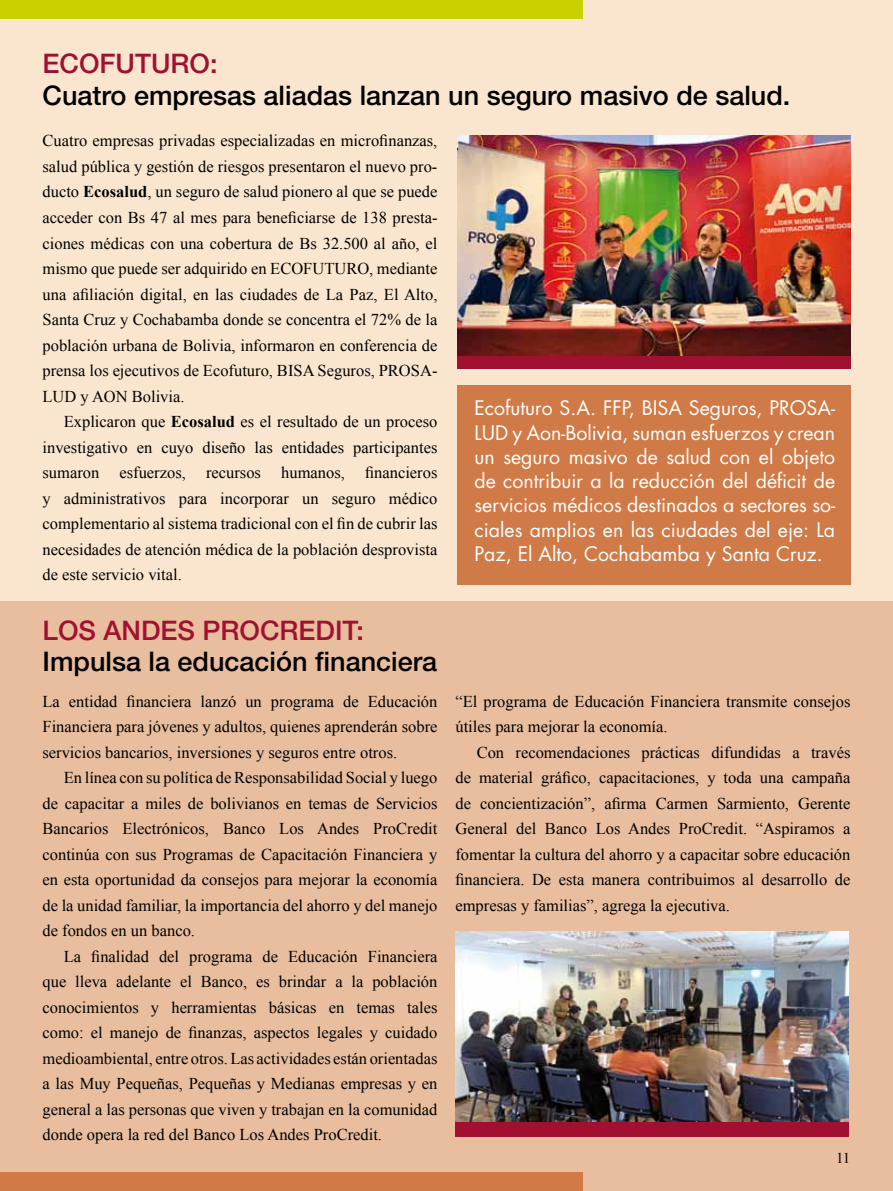
<style>
.page{position:relative;width:893px;height:1191px;background:#fae6ce}
.page>*{position:absolute;margin:0;border:0;box-sizing:border-box;transform-origin:0 0}
.t1{font:500 27px "Helvetica Neue LT Std";color:#000}
.t2{font:500 27px "Helvetica Neue LT Std";color:#a11030}
.t3{font:19.5px/24.2px "Futura Std";color:#fff;text-align:justify}
.t4{font:16.5px/25.5px "Times New Roman";color:#000;text-align:justify}
.t5{font:15px "Times New Roman";color:#000}
.s1{font-weight:700}
</style>
<div class="page">
<div style="left:0;top:601px;width:893px;height:590px;background:#e8be9f"></div>
<img style="left:457px;top:135px;width:393px;height:221px">
<div style="left:457px;top:356px;width:393px;height:13px;background:#a11030"></div>
<img style="left:455px;top:931px;width:394px;height:191px">
<div style="left:455px;top:1122px;width:394px;height:15px;background:#a11030"></div>
<div style="left:457px;top:386px;width:393px;height:199px;background:#d07b47"></div>
<div style="left:0;top:0;width:583px;height:19px;background:#c9d200"></div>
<div style="left:0;top:1171px;width:583px;height:20px;background:#d07b47"></div>
<h1 class="t2" style="left:43px;top:48px;width:177px">ECOFUTURO:</h1>
<h1 class="t1" style="left:43px;top:79px;width:749px">Cuatro empresas aliadas lanzan un seguro masivo de salud.</h1>
<p class="t4" style="left:43px;top:128px;width:396px">Cuatro empresas privadas especializadas en microfinanzas, salud pública y gestión de riesgos presentaron el nuevo pro&shy;ducto <span class="s1">Ecosalud</span>, un seguro de salud pionero al que se puede acceder con Bs 47 al mes para beneficiarse de 138 presta&shy;ciones médicas con una cobertura de Bs 32.500 al año, el mismo que puede ser adquirido en ECOFUTURO, mediante una afiliación digital, en las ciudades de La Paz, El Alto, Santa Cruz y Cochabamba donde se concentra el 72% de la población urbana de Bolivia, informaron en conferencia de prensa los ejecutivos de Ecofuturo, BISA Seguros, PROSA-LUD y AON Bolivia.</p>
<p class="t4" style="left:43px;top:408px;width:396px;text-indent:21px">Explicaron que <span class="s1">Ecosalud</span> es el resultado de un proceso investigativo en cuyo diseño las entidades participantes sumaron esfuerzos, recursos humanos, financieros y administrativos para incorporar un seguro médico complementario al sistema tradicional con el fin de cubrir las necesidades de atención médica de la población desprovista de este servicio vital.</p>
<h1 class="t2" style="left:43px;top:614px;width:323px">LOS ANDES PROCREDIT:</h1>
<h1 class="t1" style="left:43px;top:645px;width:396px">Impulsa la educación financiera</h1>
<p class="t4" style="left:43px;top:688px;width:396px">La entidad financiera lanzó un programa de Educación Financiera para jóvenes y adultos, quienes aprenderán sobre servicios bancarios, inversiones y seguros entre otros.</p>
<p class="t4" style="left:43px;top:765px;width:396px;text-indent:21px">En línea con su política de Responsabilidad Social y luego de capacitar a miles de bolivianos en temas de Servicios Bancarios Electrónicos, Banco Los Andes ProCredit continúa con sus Programas de Capacitación Financiera y en esta oportunidad da consejos para mejorar la economía de la unidad familiar, la importancia del ahorro y del manejo de fondos en un banco.</p>
<p class="t4" style="left:43px;top:943px;width:396px;text-indent:21px">La finalidad del programa de Educación Financiera que lleva adelante el Banco, es brindar a la población conocimientos y herramientas básicas en temas tales como: el manejo de finanzas, aspectos legales y cuidado medioambiental, entre otros. Las actividades están orientadas a las Muy Pequeñas, Pequeñas y Medianas empresas y en general a las personas que viven y trabajan en la comunidad donde opera la red del Banco Los Andes ProCredit.</p>
<p class="t3" style="left:474px;top:396px;width:362px">Ecofuturo S.A. FFP, BISA Seguros, PROSA-LUD y Aon-Bolivia, suman esfuerzos y crean un seguro masivo de salud con el objeto de contribuir a la reducción del déficit de servicios médicos destinados a sectores so&shy;ciales amplios en las ciudades del eje: La Paz, El Alto, Cochabamba y Santa Cruz.</p>
<p class="t4" style="left:455px;top:688px;width:396px">“El programa de Educación Financiera transmite consejos útiles para mejorar la economía.</p>
<p class="t4" style="left:455px;top:739px;width:396px;text-indent:21px">Con recomendaciones prácticas difundidas a través de material gráfico, capacitaciones, y toda una campaña de concientización”, afirma Carmen Sarmiento, Gerente General del Banco Los Andes ProCredit. “Aspiramos a fomentar la cultura del ahorro y a capacitar sobre educación financiera. De esta manera contribuimos al desarrollo de empresas y familias”, agrega la ejecutiva.</p>
<p class="t5" style="left:836px;top:1148px;width:16px">11</p>
</div>
